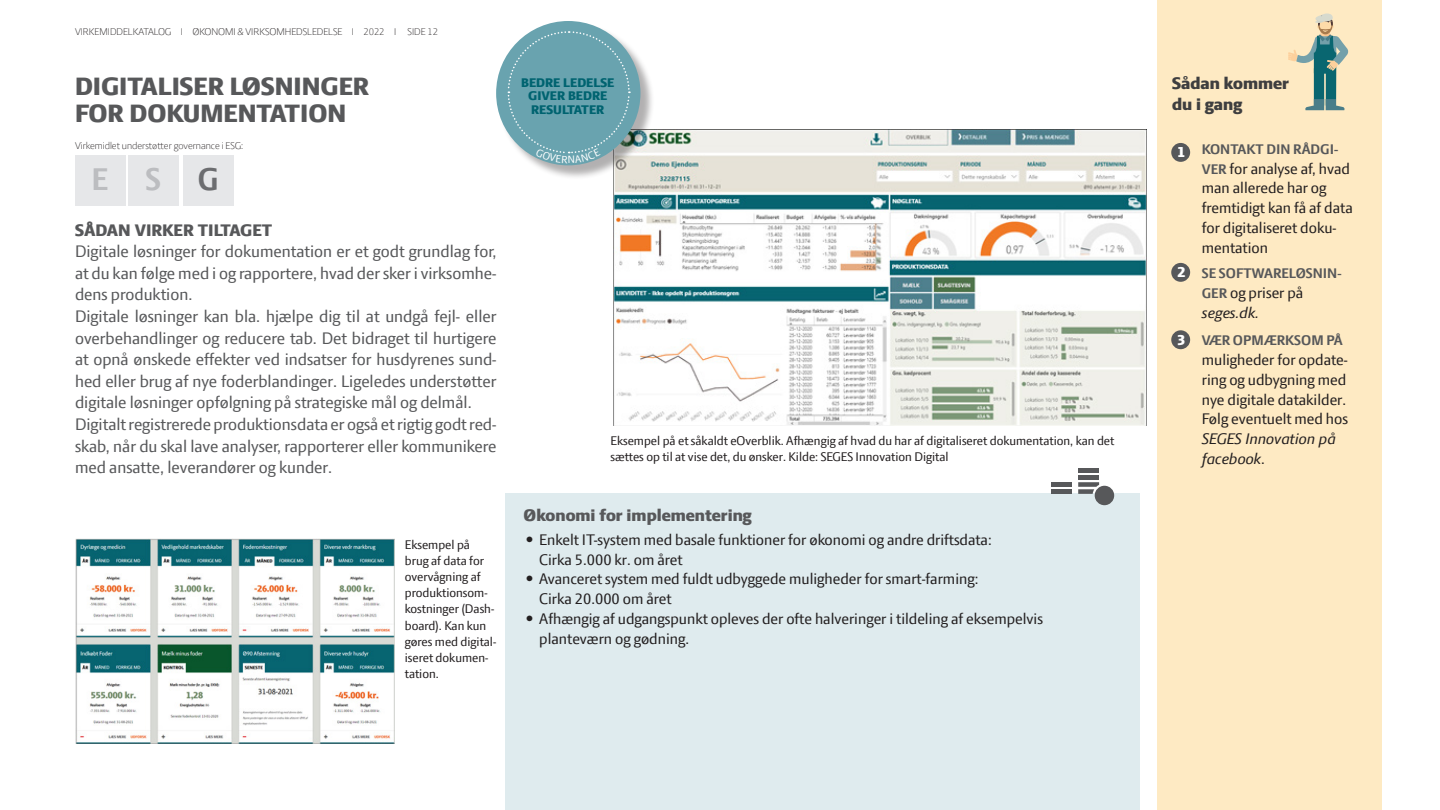
<style>
.page{position:relative;width:1440px;height:810px;background:#fff}
.page>*{position:absolute;margin:0;border:0;box-sizing:border-box;transform-origin:0 0}
.t1{font:700 33.75px "LF Press Sans";color:#bcbdc0}
.t2{font:700 33.75px "LF Press Sans";color:#6c6d70}
.t3{font:800 27px/27px "LF Press Sans";color:#57585a}
.t4{font:18px/21.6px "LF Press Sans";color:#57585a;text-align:justify}
.t5{font:800 18px "LF Press Sans";color:#57585a}
.t6{font:800 18px/21.6px "LF Press Sans";color:#3e3e3f}
.t7{font:16.5px/19.8px "LF Press Sans";color:#231f20}
.t8{font:800 15.75px "LF Press Sans";color:#fff}
.t9{font:700 15px "LF Press Sans";color:#57585a}
.t10{font:13.5px/16.2px "LF Press Sans";color:#231f20}
.t11{font:800 13.5px/13.5px "LF Press Sans";color:#006370;text-align:center}
.t12{font:300 10.5px "LF Press Sans";color:#231f20}
.s1{font-weight:700;font-size:15px;color:#57585a}
.s2{font-style:italic}
</style>
<div class="page">
<div style="left:506px;top:494px;width:634px;height:316px;background:#dfebee"></div>
<div style="left:1052px;top:489px;width:20px;height:5px;background:#57585a"></div>
<div style="left:1052px;top:482px;width:20px;height:5px;background:#57585a"></div>
<div style="left:1078px;top:475px;width:21px;height:5px;background:#57585a"></div>
<div style="left:1078px;top:468px;width:21px;height:5px;background:#57585a"></div>
<div style="left:1095px;top:486px;width:19px;height:19px;background:#57585a;border-radius:50%"></div>
<svg style="left:1078px;top:482px;width:21px;height:12px"></svg>
<div style="left:1158px;top:0;width:224px;height:810px;background:#feeac3"></div>
<div style="left:1171px;top:263px;width:19px;height:19px;background:#57585a;border-radius:50%"></div>
<div style="left:1171px;top:330px;width:19px;height:19px;background:#57585a;border-radius:50%"></div>
<svg style="left:1288px;top:14px;width:61px;height:96px"></svg>
<div style="left:1171px;top:143px;width:19px;height:19px;background:#57585a;border-radius:50%"></div>
<img style="left:614px;top:129px;width:532px;height:297px">
<img style="left:75px;top:539px;width:319px;height:205px">
<div style="left:498px;top:22px;width:157px;height:158px;background:#231f20;opacity:.35"></div>
<div style="left:496px;top:21px;width:145px;height:144px;background:#69a3af;border-radius:50%"></div>
<div style="left:75px;top:155px;width:50px;height:50px;background:#e6e7e9"></div>
<div style="left:129px;top:155px;width:50px;height:50px;background:#e6e7e9"></div>
<div style="left:183px;top:155px;width:50px;height:50px;background:#e6e7e9"></div>
<svg style="left:507px;top:30px;width:124px;height:133px"></svg>
<p class="t12" style="left:75px;top:25px;width:365px">VIRKEMIDDELKATALOG I ØKONOMI &amp; VIRKSOMHEDSLEDELSE I 2022 I SIDE 12</p>
<p class="t3" style="left:75px;top:73px;width:296px">DIGITALISER LØSNINGER<br>FOR DOKUMENTATION</p>
<p class="t12" style="left:75px;top:140px;width:169px">Virkemidlet understøtter governance i ESG:</p>
<p class="t1" style="left:91px;top:160px;width:18px">E</p>
<p class="t1" style="left:146px;top:160px;width:17px">S</p>
<p class="t2" style="left:197px;top:160px;width:23px">G</p>
<p class="t5" style="left:75px;top:219px;width:199px">SÅDAN VIRKER TILTAGET</p>
<p class="t4" style="left:75px;top:240px;width:423px">Digitale løsninger for dokumentation er et godt grundlag for, at du kan følge med i og rapportere, hvad der sker i virksomhe&shy;dens produktion.</p>
<p class="t4" style="left:75px;top:305px;width:423px">Digitale løsninger kan bla. hjælpe dig til at undgå fejl- eller overbehandlinger og reducere tab. Det bidraget til hurtigere at opnå ønskede effekter ved indsatser for husdyrenes sund&shy;hed eller brug af nye foderblandinger. Ligeledes understøtter digitale løsninger opfølgning på strategiske mål og delmål.</p>
<p class="t4" style="left:75px;top:413px;width:423px">Digitalt registrerede produktionsdata er også et rigtig godt red&shy;skab, når du skal lave analyser, rapporterer eller kommunikere med ansatte, leverandører og kunder.</p>
<p class="t10" style="left:405px;top:536px;width:93px">Eksempel på brug af data for overvågning af produktionsom&shy;kostninger (Dash&shy;board). Kan kun gøres med digital&shy;iseret dokumen&shy;tation.</p>
<p class="t11" style="left:521px;top:76px;width:95px">BEDRE LEDELSE<br>GIVER BEDRE<br>RESULTATER</p>
<p class="t10" style="left:611px;top:432px;width:505px">Eksempel på et såkaldt eOverblik. Afhængig af hvad du har af digitaliseret dokumentation, kan det sættes op til at vise det, du ønsker. Kilde: SEGES Innovation Digital</p>
<p class="t5" style="left:524px;top:504px;width:230px">Økonomi for implementering</p>
<p class="t7" style="left:539px;top:529px;width:454px;text-indent:-14px">• Enkelt IT-system med basale funktioner for økonomi og andre driftsdata:<br>Cirka 5.000 kr. om året</p>
<p class="t7" style="left:539px;top:569px;width:441px;text-indent:-14px">• Avanceret system med fuldt udbyggede muligheder for smart-farming:<br>Cirka 20.000 om året</p>
<p class="t7" style="left:539px;top:609px;width:505px;text-indent:-14px">• Afhængig af udgangspunkt opleves der ofte halveringer i tildeling af eksempelvis planteværn og gødning.</p>
<p class="t6" style="left:1172px;top:72px;width:118px">Sådan kommer du i gang</p>
<p class="t8" style="left:1177px;top:143px;width:9px">1</p>
<p class="t9" style="left:1202px;top:140px;width:138px">KONTAKT DIN RÅDGI-</p>
<p class="t7" style="left:1202px;top:158px;width:152px"><span class="s1">VER</span> for analyse af, hvad man allerede har og fremtidigt kan få af data for digitaliseret doku&shy;mentation</p>
<p class="t9" style="left:1202px;top:265px;width:141px">SE SOFTWARELØSNIN-</p>
<p class="t7" style="left:1202px;top:283px;width:103px"><span class="s1">GER</span> og priser på <span class="s2">seges.dk.</span></p>
<p class="t9" style="left:1202px;top:332px;width:142px">VÆR OPMÆRKSOM PÅ</p>
<p class="t7" style="left:1202px;top:350px;width:148px">muligheder for opdate&shy;ring og udbygning med nye digitale datakilder.<br>Følg eventuelt med hos<br><span class="s2">SEGES Innovation på facebook</span>.</p>
<p class="t8" style="left:1177px;top:263px;width:9px">2</p>
<p class="t8" style="left:1177px;top:331px;width:9px">3</p>
</div>
